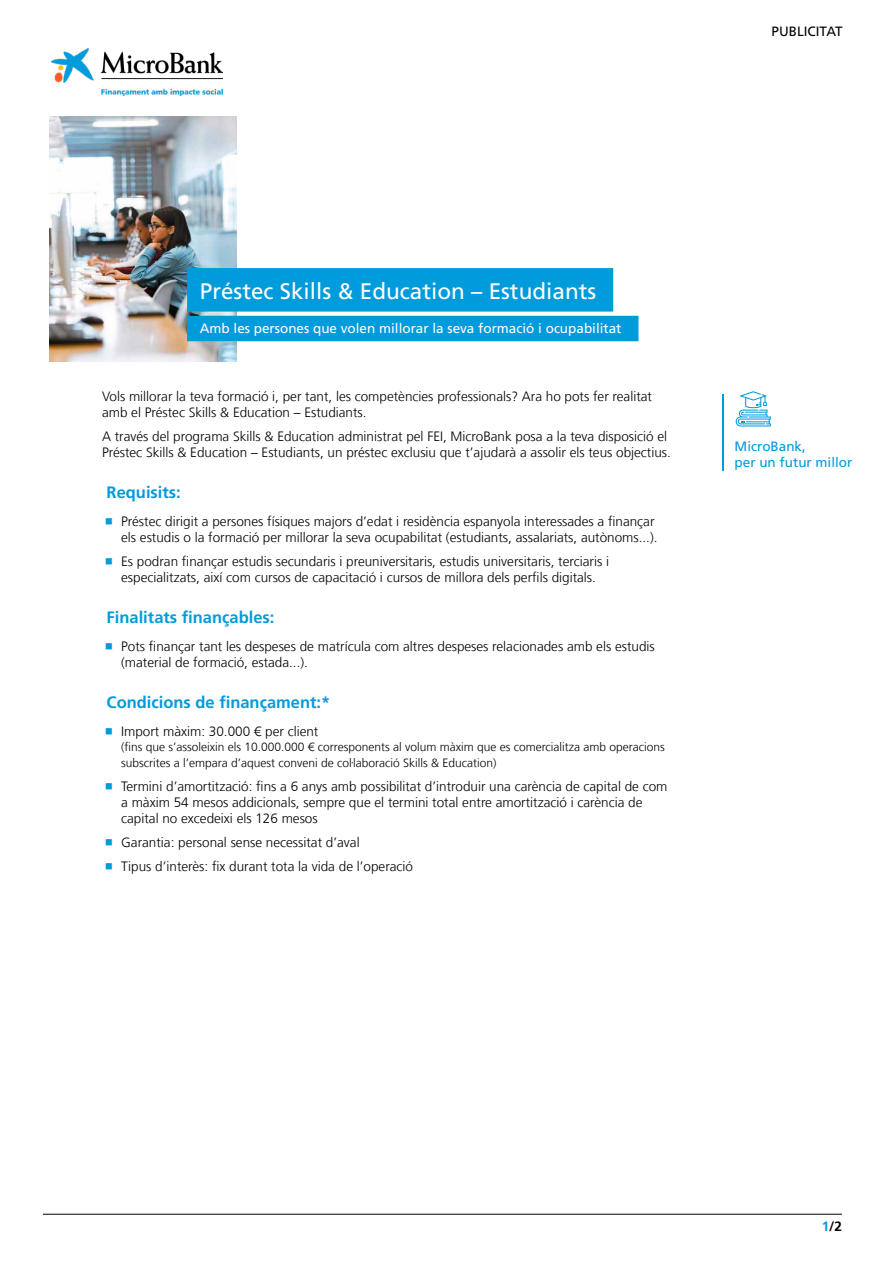
<style>
.page{position:relative;width:893px;height:1263px;background:#fff}
.page>*{position:absolute;margin:0;border:0;box-sizing:border-box;transform-origin:0 0}
.t1{font:22.5px "La Caixa Frutiger";color:#fff}
.t2{font:700 16.5px "La Caixa Frutiger";color:#009bdb}
.t3{font:300 13.5px/15.8px "La Caixa Frutiger";color:#000}
.t4{font:13.5px "La Caixa Frutiger";color:#fff}
.t5{font:13.5px/16.5px "La Caixa Frutiger";color:#009bdb}
.t6{font:13.5px "La Caixa Frutiger";color:#000}
.t7{font:700 13.5px "La Caixa Frutiger";color:#000}
.t8{font:300 12px/15.8px "La Caixa Frutiger";color:#000}
.s1{color:#009bdb}
</style>
<div class="page">
<img style="left:51px;top:49px;width:172px;height:47px">
<img style="left:50px;top:117px;width:187px;height:244px">
<hr style="left:43px;top:1214px;width:799px;height:1px;background:#000">
<hr style="left:722px;top:394px;width:1px;height:76px;background:#009bdb">
<svg style="left:736px;top:391px;width:35px;height:35px"></svg>
<div style="left:187px;top:316px;width:451px;height:25px;background:#009bdb"></div>
<div style="left:187px;top:268px;width:426px;height:44px;background:#009bdb"></div>
<p class="t6" style="left:772px;top:24px;width:73px">PUBLICITAT</p>
<h1 class="t1" style="left:200px;top:278px;width:398px">Préstec Skills &amp; Education – Estudiants</h1>
<p class="t4" style="left:200px;top:320px;width:423px">Amb les persones que volen millorar la seva formació i ocupabilitat</p>
<p class="t3" style="left:102px;top:389px;width:552px">Vols millorar la teva formació i, per tant, les competències professionals? Ara ho pots fer realitat amb el Préstec Skills &amp; Education – Estudiants.</p>
<p class="t3" style="left:102px;top:429px;width:570px">A través del programa Skills &amp; Education administrat pel FEI, MicroBank posa a la teva disposició el<br>Préstec Skills &amp; Education – Estudiants, un préstec exclusiu que t’ajudarà a assolir els teus objectius.</p>
<p class="t2" style="left:107px;top:482px;width:76px">Requisits:</p>
<p class="t3" style="left:104px;top:514px;width:555px;text-align:right"><span class="s1">▪</span> Préstec dirigit a persones físiques majors d’edat i residència espanyola interessades a finançar els estudis o la formació per millorar la seva ocupabilitat (estudiants, assalariats, autònoms...).</p>
<p class="t3" style="left:104px;top:554px;width:506px;text-align:center"><span class="s1">▪</span> Es podran finançar estudis secundaris i preuniversitaris, estudis universitaris, terciaris i especialitzats, així com cursos de capacitació i cursos de millora dels perfils digitals.</p>
<p class="t2" style="left:107px;top:607px;width:169px">Finalitats finançables:</p>
<p class="t3" style="left:121px;top:639px;width:535px;text-indent:-17px"><span class="s1">▪</span> Pots finançar tant les despeses de matrícula com altres despeses relacionades amb els estudis (material de formació, estada...).</p>
<p class="t2" style="left:107px;top:692px;width:225px">Condicions de finançament:*</p>
<p class="t3" style="left:104px;top:724px;width:216px"><span class="s1">▪</span> Import màxim: 30.000 € per client</p>
<p class="t8" style="left:121px;top:739px;width:545px">(fins que s’assoleixin els 10.000.000 € corresponents al volum màxim que es comercialitza amb operacions subscrites a l’empara d’aquest conveni de col·laboració Skills &amp; Education)</p>
<p class="t3" style="left:121px;top:779px;width:548px;text-indent:-17px"><span class="s1">▪</span> Termini d’amortització: fins a 6 anys amb possibilitat d’introduir una carència de capital de com a màxim 54 mesos addicionals, sempre que el termini total entre amortització i carència de capital no excedeixi els 126 mesos</p>
<p class="t3" style="left:104px;top:835px;width:257px"><span class="s1">▪</span> Garantia: personal sense necessitat d’aval</p>
<p class="t3" style="left:104px;top:859px;width:310px"><span class="s1">▪</span> Tipus d’interès: fix durant tota la vida de l’operació</p>
<p class="t5" style="left:735px;top:438px;width:119px">MicroBank,<br>per un futur millor</p>
<p class="t7" style="left:822px;top:1219px;width:22px"><span class="s1">1</span>/2</p>
</div>
